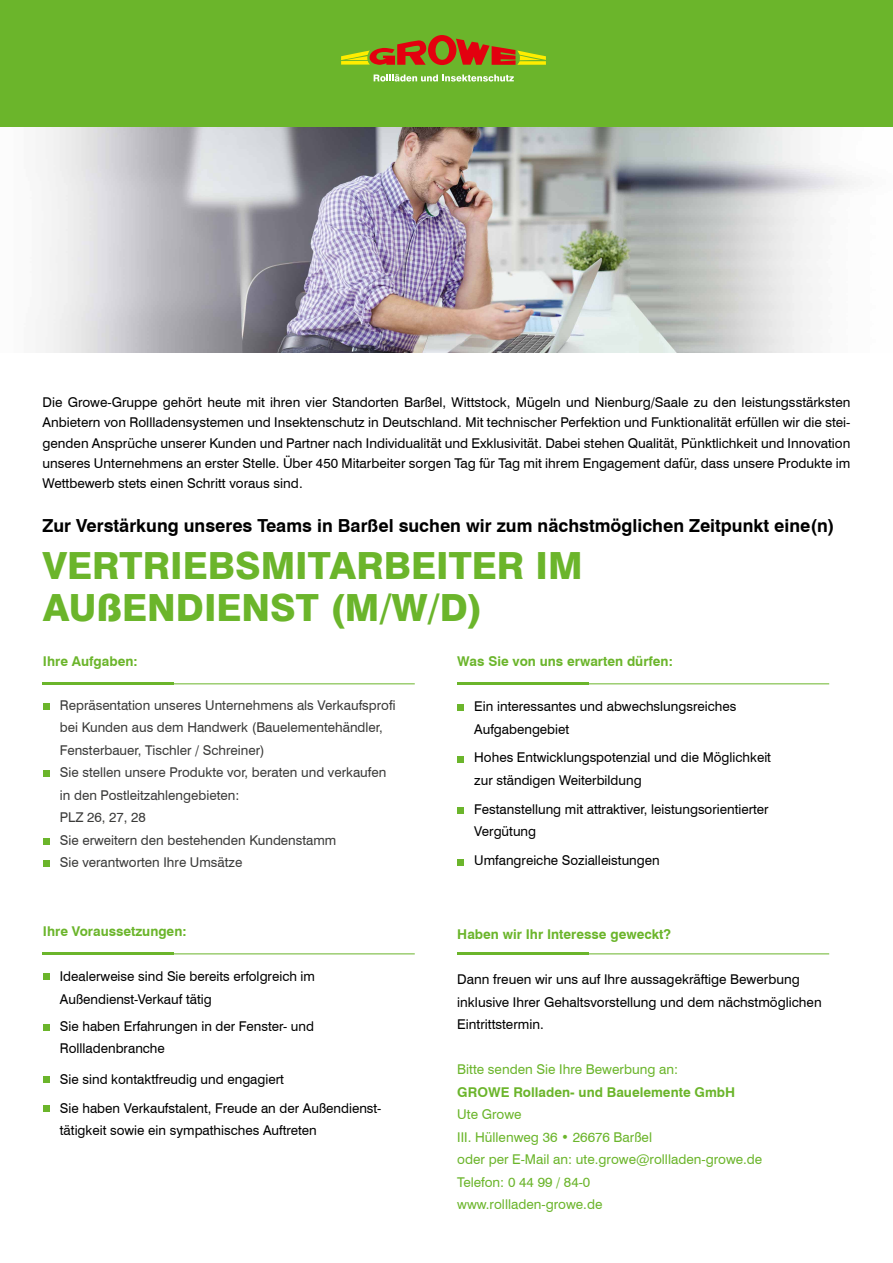
<style>
.page{position:relative;width:893px;height:1263px;background:#fff}
.page>*{position:absolute;margin:0;border:0;box-sizing:border-box;transform-origin:0 0}
.t1{font:800 37.5px/42px "Swiss 721 BT";color:#6bb52b}
.t2{font:700 18px "Swiss 721 BT";color:#000}
.t3{font:13.5px/22.5px "Swiss 721 BT";color:#000}
.t4{font:13.5px/22.5px "Swiss 721 BT";color:#3b3b3a}
.t5{font:13.5px/22.5px "Swiss 721 BT";color:#6bb52b}
.t6{font:700 13.5px "Swiss 721 BT";color:#6bb52b}
.s1{font-size:38.25px}
</style>
<div class="page">
<div style="left:0;top:0;width:893px;height:128px;background:#6bb52b"></div>
<img style="left:45px;top:128px;width:811px;height:225px">
<svg style="left:43px;top:703px;width:6px;height:6px"></svg>
<svg style="left:43px;top:771px;width:6px;height:6px"></svg>
<svg style="left:43px;top:838px;width:6px;height:6px"></svg>
<svg style="left:43px;top:861px;width:6px;height:6px"></svg>
<svg style="left:43px;top:973px;width:6px;height:6px"></svg>
<div style="left:43px;top:1024px;width:6px;height:7px;background:#6bb52b"></div>
<svg style="left:43px;top:1076px;width:6px;height:6px"></svg>
<svg style="left:43px;top:1105px;width:6px;height:6px"></svg>
<div style="left:457px;top:705px;width:7px;height:6px;background:#6bb52b"></div>
<div style="left:457px;top:756px;width:7px;height:6px;background:#6bb52b"></div>
<div style="left:457px;top:807px;width:7px;height:7px;background:#6bb52b"></div>
<div style="left:457px;top:859px;width:7px;height:6px;background:#6bb52b"></div>
<svg style="left:374px;top:74px;width:140px;height:8px"></svg>
<svg style="left:341px;top:35px;width:205px;height:30px"></svg>
<hr style="left:43px;top:954px;width:372px;height:1px;background:#6bb52b">
<hr style="left:43px;top:684px;width:372px;height:1px;background:#6bb52b">
<hr style="left:43px;top:952px;width:131px;height:2px;background:#6bb52b">
<hr style="left:43px;top:682px;width:131px;height:2px;background:#6bb52b">
<hr style="left:457px;top:954px;width:372px;height:1px;background:#6bb52b">
<hr style="left:457px;top:684px;width:372px;height:1px;background:#6bb52b">
<hr style="left:457px;top:952px;width:131px;height:2px;background:#6bb52b">
<hr style="left:457px;top:682px;width:131px;height:2px;background:#6bb52b">
<p class="t3" style="left:43px;top:392px;width:809px;line-height:20.2px;text-align:justify">Die Growe-Gruppe gehört heute mit ihren vier Standorten Barßel, Wittstock, Mügeln und Nienburg/Saale zu den leistungsstärksten Anbietern von Rollladensystemen und Insektenschutz in Deutschland. Mit technischer Perfektion und Funktionalität erfüllen wir die stei&shy;genden Ansprüche unserer Kunden und Partner nach Individualität und Exklusivität. Dabei stehen Qualität, Pünktlichkeit und Innovation unseres Unternehmens an erster Stelle. Über 450 Mitarbeiter sorgen Tag für Tag mit ihrem Engagement dafür, dass unsere Produkte im Wettbewerb stets einen Schritt voraus sind.</p>
<h2 class="t2" style="left:43px;top:513px;width:793px">Zur Verstärkung unseres Teams in Barßel suchen wir zum nächstmöglichen Zeitpunkt eine(n)</h2>
<h1 class="t1" style="left:43px;top:545px;width:541px">VERTRIEBSMITARBEITER IM<br>AU<span class="s1">ß</span>ENDIENST (M/W/D)</h1>
<p class="t6" style="left:43px;top:652px;width:96px">Ihre Aufgaben:</p>
<p class="t4" style="left:60px;top:693px;width:337px">Repräsentation unseres Unternehmens als Verkaufsprofi bei Kunden aus dem Handwerk (Bauelementehändler, Fensterbauer, Tischler / Schreiner)<br>Sie stellen unsere Produkte vor, beraten und verkaufen in den Postleitzahlengebieten:<br>PLZ 26, 27, 28<br>Sie erweitern den bestehenden Kundenstamm<br>Sie verantworten Ihre Umsätze</p>
<p class="t6" style="left:43px;top:922px;width:145px">Ihre Voraussetzungen:</p>
<p class="t3" style="left:60px;top:964px;width:257px">Idealerweise sind Sie bereits erfolgreich im<br>Außendienst-Verkauf tätig</p>
<p class="t3" style="left:60px;top:1014px;width:256px">Sie haben Erfahrungen in der Fenster- und<br>Rollladenbranche</p>
<p class="t3" style="left:60px;top:1064px;width:322px;line-height:29px">Sie sind kontaktfreudig und engagiert<br>Sie haben Verkaufstalent, Freude an der Außendienst‑</p>
<p class="t3" style="left:60px;top:1119px;width:258px">tätigkeit sowie ein sympathisches Auftreten</p>
<p class="t6" style="left:457px;top:652px;width:217px">Was Sie von uns erwarten dürfen:</p>
<p class="t3" style="left:474px;top:694px;width:264px">Ein interessantes und abwechslungsreiches<br>Aufgabengebiet</p>
<p class="t3" style="left:474px;top:746px;width:298px">Hohes Entwicklungspotenzial und die Möglichkeit zur ständigen Weiterbildung</p>
<p class="t3" style="left:474px;top:797px;width:296px">Festanstellung mit attraktiver, leistungsorientierter<br>Vergütung</p>
<p class="t3" style="left:474px;top:849px;width:187px">Umfangreiche Sozialleistungen</p>
<p class="t6" style="left:457px;top:925px;width:215px">Haben wir Ihr Interesse geweckt?</p>
<p class="t3" style="left:457px;top:967px;width:366px">Dann freuen wir uns auf Ihre aussagekräftige Bewerbung inklusive Ihrer Gehaltsvorstellung und dem nächstmöglichen<br>Eintrittstermin.</p>
<p class="t5" style="left:457px;top:1057px;width:222px">Bitte senden Sie Ihre Bewerbung an:</p>
<p class="t6" style="left:457px;top:1082px;width:279px">GROWE Rolladen- und Bauelemente GmbH</p>
<p class="t5" style="left:457px;top:1102px;width:307px">Ute Growe<br>III. Hüllenweg 36 • 26676 Barßel<br>oder per E-Mail an: ute.growe@rollladen-growe.de<br>Telefon: 0 44 99 / 84-0<br>www.rollladen-growe.de</p>
</div>
